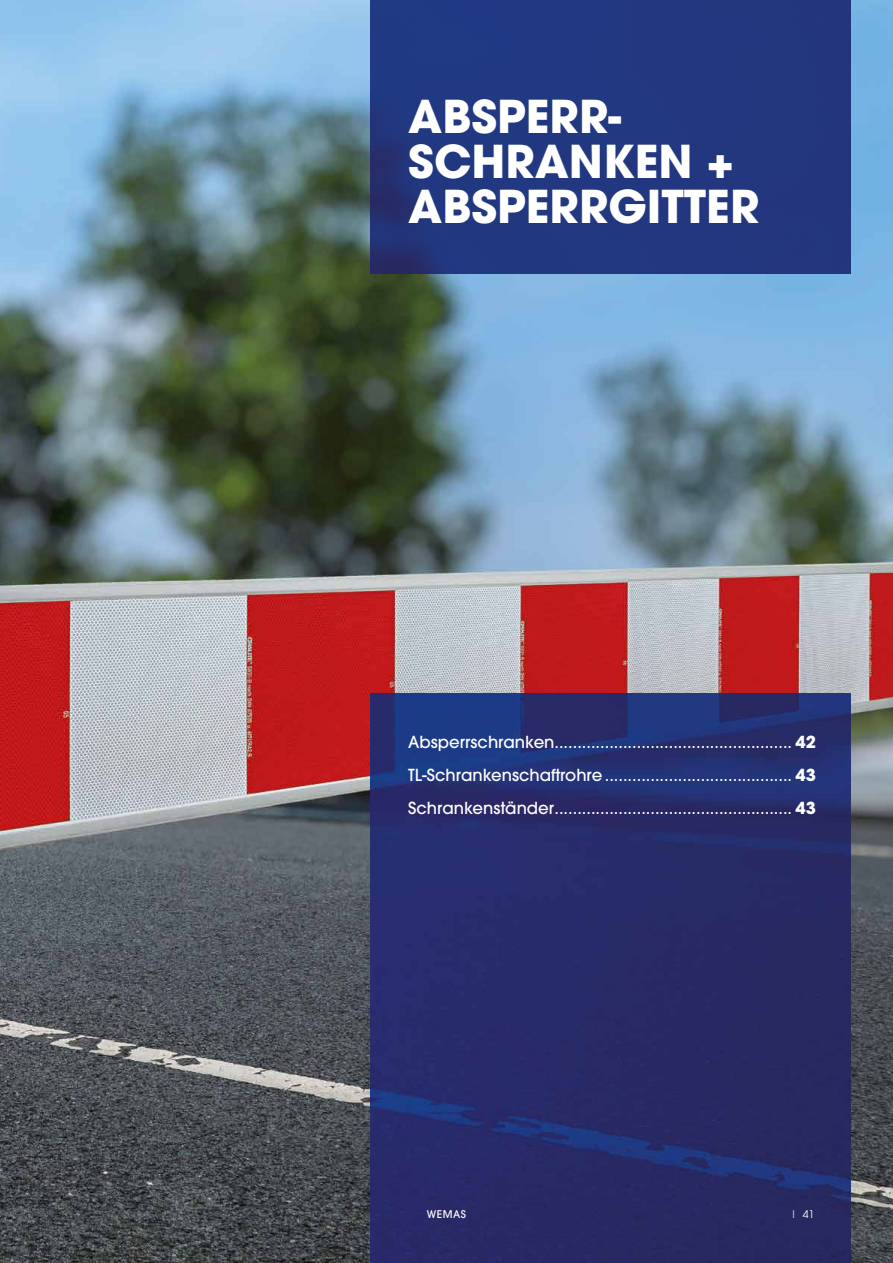
<style>
.page{position:relative;width:893px;height:1263px;background:#fff}
.page>*{position:absolute;margin:0;border:0;box-sizing:border-box;transform-origin:0 0}
.t1{font:700 45px/45px "Avant Garde";color:#fff}
.t2{font:500 16.5px/33px "Avant Garde";color:#fff;text-align:justify}
.t3{font:500 10.5px "Avant Garde";letter-spacing:.05em;color:#fff}
.t4{font:10.5px "Avant Garde";color:#fff}
.s1{font-weight:700}
</style>
<div class="page">
<img style="left:0;top:0;width:893px;height:1263px">
<img style="left:371px;top:693px;width:479px;height:570px">
<div style="left:371px;top:0;width:479px;height:273px;background:#223780"></div>
<h1 class="t1" style="left:408px;top:93px;width:353px">ABSPERR-<br>SCHRANKEN +<br>ABSPERRGITTER</h1>
<p class="t2" style="left:408px;top:726px;width:409px">Absperrschranken.................................................... <span class="s1">42<br></span>TL-Schrankenschaftrohre......................................... <span class="s1">43<br></span>Schrankenständer.................................................... <span class="s1">43</span></p>
<p class="t3" style="left:427px;top:1208px;width:41px">WEMAS</p>
<p class="t4" style="left:790px;top:1208px;width:26px">| 41</p>
</div>
